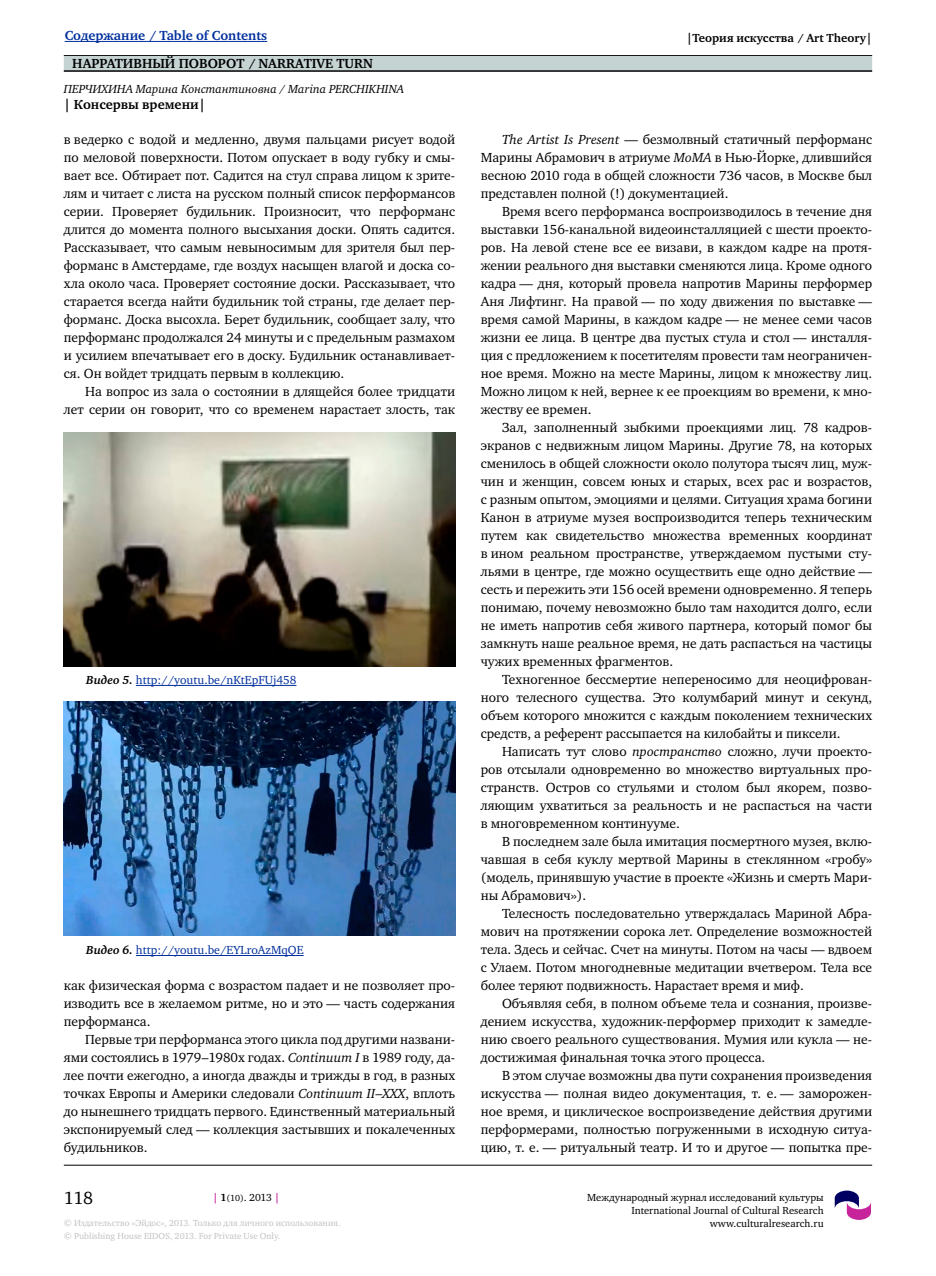
<style>
.page{position:relative;width:936px;height:1276px;background:#fff}
.page>*{position:absolute;margin:0;border:0;box-sizing:border-box;transform-origin:0 0}
.t1{font:18px "Charter C";color:#000}
.t2{font:13.5px/18px "Charter C";color:#000;text-align:justify}
.t3{font:700 13.5px "Charter C";color:#000}
.t4{font:700 13.5px "Charter C";color:#002f9d}
.t5{font:12px "Charter C";color:#002f9d}
.t6{font:italic 12px "Charter C";color:#000}
.t7{font:700 12px "Charter C";color:#000}
.t8{font:10.5px/12.6px "Charter C";color:#000;text-align:right}
.t9{font:9px/12.8px "Charter C";color:#c2c2c2}
.s1{font-weight:700;font-style:italic;color:#000}
.s2{font-style:italic}
.s3{font-weight:700;color:#c7249b}
.s4{font-weight:700}
.s5{font-size:9px}
</style>
<div class="page">
<hr style="left:64px;top:55px;width:808px;height:1px;background:#000">
<div style="left:64px;top:56px;width:808px;height:15px;background:#c5d3d3"></div>
<hr style="left:64px;top:1165px;width:808px;height:1px;background:#000">
<hr style="left:64px;top:70px;width:808px;height:2px;background:#000">
<svg style="left:834px;top:1190px;width:37px;height:30px"></svg>
<hr style="left:65px;top:41px;width:202px;height:1px;background:#002f9d">
<hr style="left:136px;top:685px;width:160px;height:1px;background:#002f9d">
<img style="left:64px;top:432px;width:391px;height:234px">
<hr style="left:136px;top:955px;width:167px;height:1px;background:#002f9d">
<img style="left:64px;top:701px;width:391px;height:234px">
<p class="t4" style="left:65px;top:28px;width:204px">Содержание / Table of Contents</p>
<p class="t7" style="left:686px;top:31px;width:187px">|Теория искусства / Art Theory|</p>
<p class="t3" style="left:72px;top:56px;width:301px">Нарративный поворот / Narrative Turn</p>
<p class="t6" style="left:64px;top:82px;width:342px">ПЕРЧИХИНА Марина Константиновна / Marina PERCHIKHINA</p>
<p class="t3" style="left:64px;top:97px;width:143px">| Консервы времени|</p>
<p class="t2" style="left:64px;top:131px;width:393px">в ведерко с водой и медленно, двумя пальцами рисует водой по меловой поверхности. Потом опускает в воду губку и смы&shy;вает все. Обтирает пот. Садится на стул справа лицом к зрите&shy;лям и читает с листа на русском полный список перформансов серии. Проверяет будильник. Произносит, что перформанс длится до момента полного высыхания доски. Опять садится.<br>Рассказывает, что самым невыносимым для зрителя был пер&shy;форманс в Амстердаме, где воздух насыщен влагой и доска со&shy;хла около часа. Проверяет состояние доски. Рассказывает, что старается всегда найти будильник той страны, где делает пер&shy;форманс. Доска высохла. Берет будильник, сообщает залу, что перформанс продолжался 24 минуты и с предельным размахом и усилием впечатывает его в доску. Будильник останавливает&shy;ся. Он войдет тридцать первым в коллекцию.</p>
<p class="t2" style="left:64px;top:383px;width:393px;text-align:right">На вопрос из зала о состоянии в длящейся более тридцати лет серии он говорит, что со временем нарастает злость, так</p>
<p class="t5" style="left:86px;top:673px;width:212px"><span class="s1">Видео 5.</span> http://youtu.be/nKtEpFUj458</p>
<p class="t5" style="left:86px;top:943px;width:219px"><span class="s1">Видео 6.</span> http://youtu.be/EYLroAzMqQE</p>
<p class="t2" style="left:64px;top:977px;width:393px">как физическая форма с возрастом падает и не позволяет про&shy;изводить все в желаемом ритме, но и это — часть содержания перформанса.</p>
<p class="t2" style="left:64px;top:1030px;width:393px;text-indent:21px">Первые три перформанса этого цикла под другими названи&shy;ями состоялись в 1979–1980х годах. <span class="s2">Continuum I</span> в 1989 году, да&shy;лее почти ежегодно, а иногда дважды и трижды в год, в разных точках Европы и Америки следовали <span class="s2">Continuum II–XXX</span>, вплоть до нынешнего тридцать первого. Единственный материальный экспонируемый след — коллекция застывших и покалеченных будильников.</p>
<p class="t2" style="left:480px;top:130px;width:393px;text-indent:21px"><span class="s2">The Artist Is Present</span> — безмолвный статичный перформанс Марины Абрамович в атриуме <span class="s2">МоМА</span> в Нью-Йорке, длившийся весною 2010 года в общей сложности 736 часов, в Москве был представлен полной (!) документацией.</p>
<p class="t2" style="left:480px;top:202px;width:393px;text-indent:21px">Время всего перформанса воспроизводилось в течение дня выставки 156-канальной видеоинсталляцией с шести проекто&shy;ров. На левой стене все ее визави, в каждом кадре на протя&shy;жении реального дня выставки сменяются лица. Кроме одного кадра — дня, который провела напротив Марины перформер Аня Лифтинг. На правой — по ходу движения по выставке — время самой Марины, в каждом кадре — не менее семи часов жизни ее лица. В центре два пустых стула и стол — инсталля&shy;ция с предложением к посетителям провести там неограничен&shy;ное время. Можно на месте Марины, лицом к множеству лиц.<br>Можно лицом к ней, вернее к ее проекциям во времени, к мно&shy;жеству ее времен.</p>
<p class="t2" style="left:480px;top:418px;width:393px;text-indent:21px">Зал, заполненный зыбкими проекциями лиц. 78 кадров&shy;экранов с недвижным лицом Марины. Другие 78, на которых сменилось в общей сложности около полутора тысяч лиц, муж&shy;чин и женщин, совсем юных и старых, всех рас и возрастов, с разным опытом, эмоциями и целями. Ситуация храма богини Канон в атриуме музея воспроизводится теперь техническим путем как свидетельство множества временных координат в ином реальном пространстве, утверждаемом пустыми сту&shy;льями в центре, где можно осуществить еще одно действие — сесть и пережить эти 156 осей времени одновременно. Я теперь понимаю, почему невозможно было там находится долго, если не иметь напротив себя живого партнера, который помог бы замкнуть наше реальное время, не дать распасться на частицы чужих временных фрагментов.</p>
<p class="t2" style="left:480px;top:670px;width:393px;text-indent:21px">Техногенное бессмертие непереносимо для неоцифрован&shy;ного телесного существа. Это колумбарий минут и секунд, объем которого множится с каждым поколением технических средств, а референт рассыпается на килобайты и пиксели.</p>
<p class="t2" style="left:480px;top:742px;width:393px;text-indent:21px">Написать тут слово <span class="s2">пространство</span> сложно, лучи проекто&shy;ров отсылали одновременно во множество виртуальных про&shy;странств. Остров со стульями и столом был якорем, позво&shy;ляющим ухватиться за реальность и не распасться на части в многовременном континууме.</p>
<p class="t2" style="left:480px;top:832px;width:393px;text-indent:21px">В последнем зале была имитация посмертного музея, вклю&shy;чавшая в себя куклу мертвой Марины в стеклянном «гробу» (модель, принявшую участие в проекте «Жизнь и смерть Мари&shy;ны Абрамович»).</p>
<p class="t2" style="left:480px;top:904px;width:393px;text-indent:21px">Телесность последовательно утверждалась Мариной Абра&shy;мович на протяжении сорока лет. Определение возможностей тела. Здесь и сейчас. Счет на минуты. Потом на часы — вдвоем с Улаем. Потом многодневные медитации вчетвером. Тела все более теряют подвижность. Нарастает время и миф.</p>
<p class="t2" style="left:480px;top:994px;width:393px;text-indent:21px">Объявляя себя, в полном объеме тела и сознания, произве&shy;дением искусства, художник-перформер приходит к замедле&shy;нию своего реального существования. Мумия или кукла — не&shy;достижимая финальная точка этого процесса.</p>
<p class="t2" style="left:480px;top:1066px;width:393px;text-indent:21px">В этом случае возможны два пути сохранения произведения искусства — полная видео документация, т. е. — заморожен&shy;ное время, и циклическое воспроизведение действия другими перформерами, полностью погруженными в исходную ситуа&shy;цию, т. е. — ритуальный театр. И то и другое — попытка пре-</p>
<h1 class="t1" style="left:64px;top:1188px;width:31px">118</h1>
<p class="t8" style="left:587px;top:1191px;width:238px">Международный журнал исследований культуры<br>International Journal of Cultural Research www.culturalresearch.ru</p>
<p class="t8" style="left:213px;top:1191px;width:68px"><span class="s3">|</span> <span class="s4">1</span><span class="s5">(10)</span>. 2013 <span class="s3">|</span></p>
<p class="t9" style="left:64px;top:1217px;width:278px">© Издательство «Эйдос», 2013. Только для личного использования. © Publishing House EIDOS, 2013. For Private Use Only.</p>
</div>
